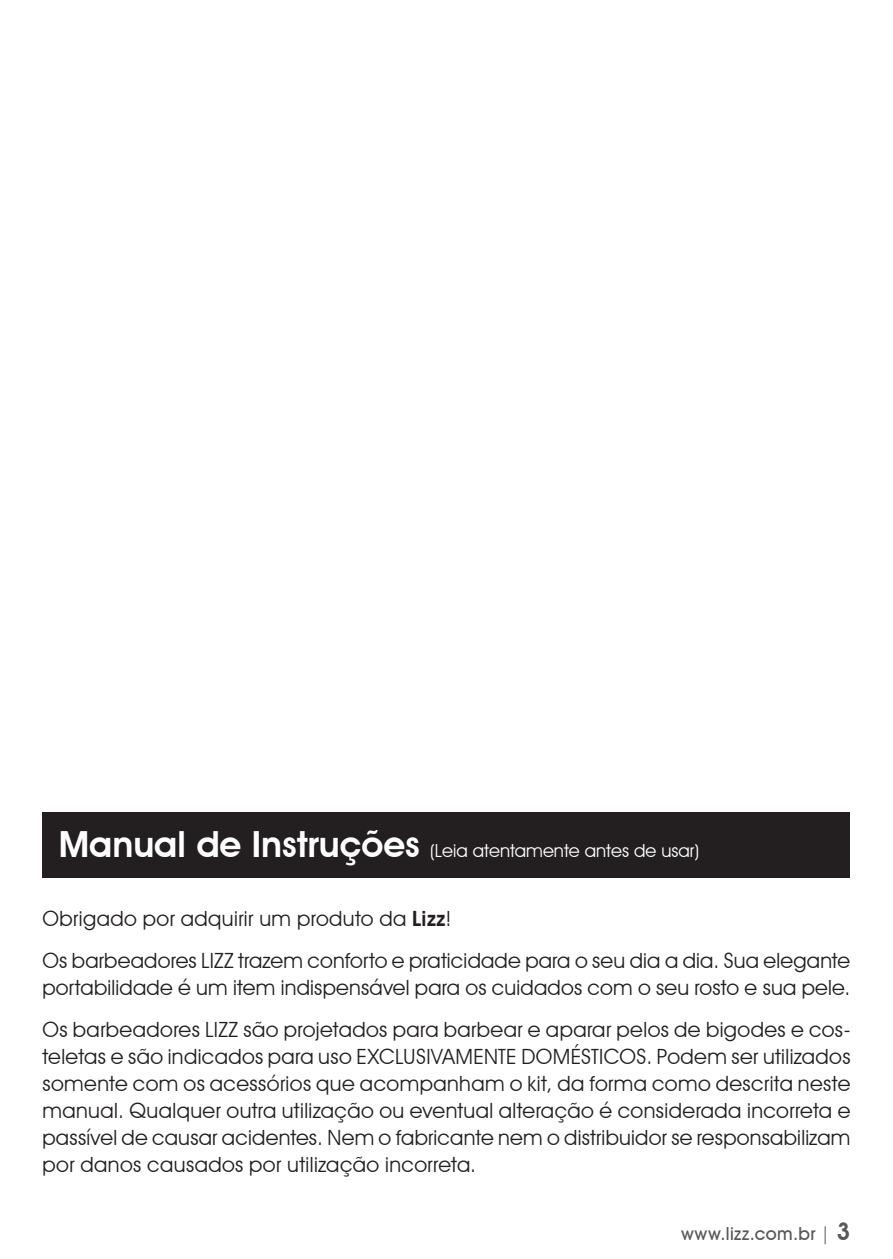
<style>
.page{position:relative;width:893px;height:1259px;background:#fff}
.page>*{position:absolute;margin:0;border:0;box-sizing:border-box;transform-origin:0 0}
.t1{font:21px/27px "Avant Garde IT Cby BT";letter-spacing:.01em;color:#231f20}
.t2{font:18px "Avant Garde IT Cby BT";color:#fff}
.t3{font:500 18px "Avant Garde IT Cby BT";letter-spacing:.025em;color:#57585a}
.s1{font-weight:600;font-size:36px}
.s2{font-weight:600}
.s3{font-weight:400}
.s4{font-weight:600;font-size:24px}
</style>
<div class="page">
<div style="left:43px;top:812px;width:807px;height:66px;background:#231f20"></div>
<p class="t2" style="left:59px;top:839px;width:642px"><span class="s1">Manual de Instruções</span> (Leia atentamente antes de usar)</p>
<p class="t1" style="left:43px;top:904px;width:410px">Obrigado por adquirir um produto da <span class="s2">Lizz</span>!</p>
<p class="t1" style="left:43px;top:946px;width:809px">Os barbeadores LIZZ trazem conforto e praticidade para o seu dia a dia. Sua elegante portabilidade é um item indispensável para os cuidados com o seu rosto e sua pele.</p>
<p class="t1" style="left:43px;top:1015px;width:809px;text-align:justify">Os barbeadores LIZZ são projetados para barbear e aparar pelos de bigodes e cos&shy;teletas e são indicados para uso EXCLUSIVAMENTE DOMÉSTICOS. Podem ser utilizados somente com os acessórios que acompanham o kit, da forma como descrita neste manual. Qualquer outra utilização ou eventual alteração é considerada incorreta e passível de causar acidentes. Nem o fabricante nem o distribuidor se responsabilizam por danos causados por utilização incorreta.</p>
<p class="t3" style="left:681px;top:1222px;width:171px">www.lizz.com.br <span class="s3">|</span> <span class="s4">3</span></p>
</div>
